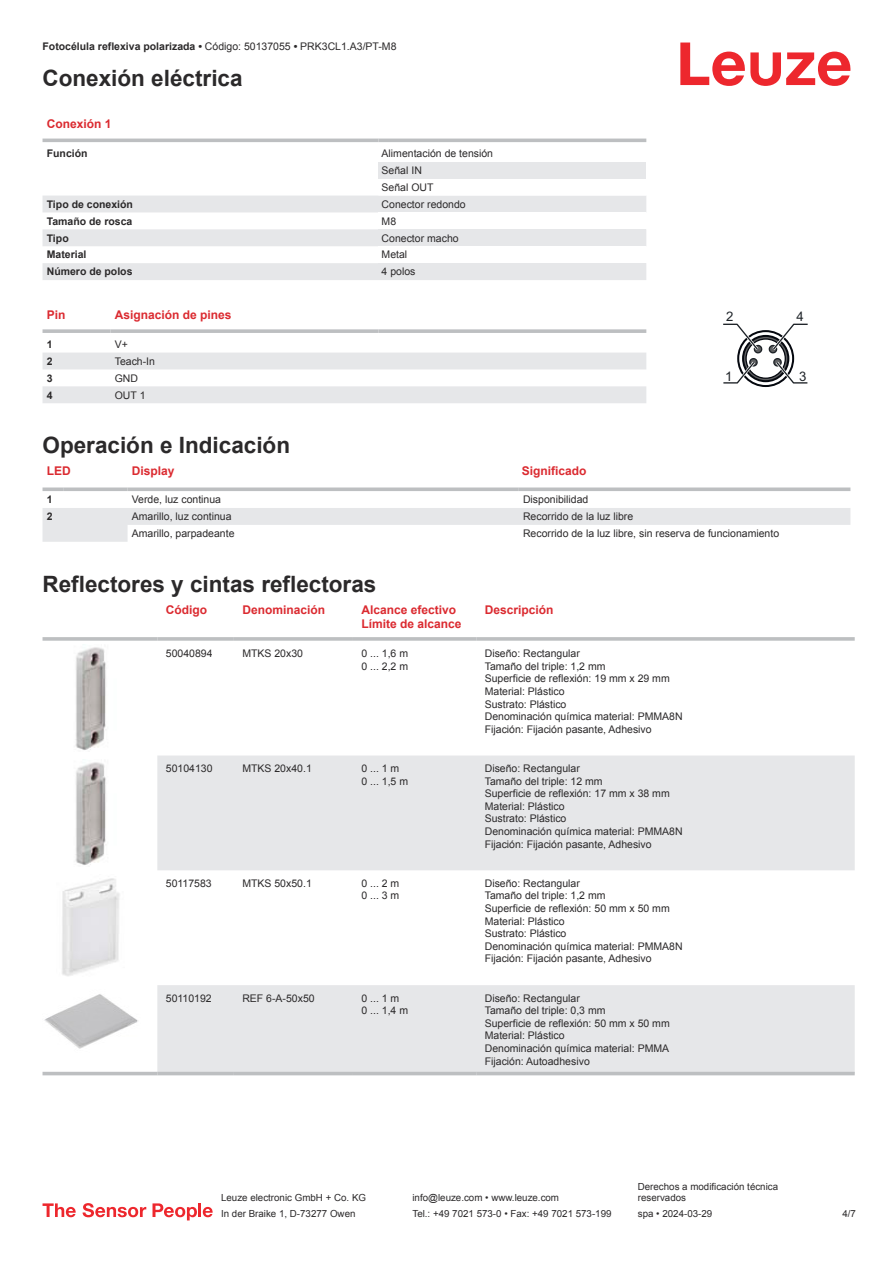
<style>
.page{position:relative;width:893px;height:1263px;background:#fff}
.page>*{position:absolute;margin:0;border:0;box-sizing:border-box;transform-origin:0 0}
.t1{font:700 22.5px "Arial";color:#2b292a}
.t2{font:13.2px "Arial";color:#1e2328}
.t3{font:700 12px/14.4px "Arial";color:#db2a30}
.t4{font:10.5px/12.6px "Arial";color:#2b292a}
.t5{font:700 10.5px "Arial";color:#2b292a}
.t6{font:9.75px/11.7px "Arial";color:#2b292a}
.s1{font-weight:400}
</style>
<div class="page">
<svg style="left:680px;top:43px;width:170px;height:43px"></svg>
<svg style="left:43px;top:138px;width:603px;height:58px"></svg>
<svg style="left:43px;top:196px;width:335px;height:84px;fill:#e6e7e9"></svg>
<hr style="left:43px;top:139px;width:335px;height:3px;background:#bdbfc1">
<hr style="left:378px;top:139px;width:268px;height:3px;background:#bdbfc1">
<svg style="left:378px;top:145px;width:268px;height:51px"></svg>
<div style="left:378px;top:162px;width:268px;height:17px;background:#e6e7e9"></div>
<div style="left:378px;top:196px;width:268px;height:16px;background:#e6e7e9"></div>
<div style="left:378px;top:229px;width:268px;height:17px;background:#e6e7e9"></div>
<div style="left:378px;top:263px;width:268px;height:17px;background:#e6e7e9"></div>
<svg style="left:43px;top:352px;width:603px;height:1px"></svg>
<svg style="left:43px;top:353px;width:603px;height:50px"></svg>
<svg style="left:43px;top:329px;width:68px;height:4px"></svg>
<svg style="left:111px;top:329px;width:267px;height:4px"></svg>
<svg style="left:378px;top:329px;width:268px;height:4px"></svg>
<svg style="left:43px;top:508px;width:807px;height:34px"></svg>
<svg style="left:43px;top:487px;width:21px;height:4px"></svg>
<svg style="left:64px;top:487px;width:64px;height:4px"></svg>
<svg style="left:128px;top:487px;width:391px;height:4px;background:#c5c7c8"></svg>
<svg style="left:519px;top:487px;width:331px;height:4px"></svg>
<svg style="left:157px;top:755px;width:698px;height:317px;fill:#e6e7e9"></svg>
<svg style="left:43px;top:637px;width:114px;height:4px"></svg>
<hr style="left:157px;top:637px;width:77px;height:4px;background:#c5c7c8">
<svg style="left:234px;top:637px;width:119px;height:4px"></svg>
<svg style="left:353px;top:637px;width:123px;height:4px"></svg>
<hr style="left:476px;top:637px;width:379px;height:4px;background:#c5c7c8">
<hr style="left:43px;top:1072px;width:114px;height:3px;background:#bdbfc1">
<hr style="left:157px;top:1072px;width:77px;height:3px;background:#bdbfc1">
<hr style="left:234px;top:1072px;width:119px;height:3px;background:#bdbfc1">
<hr style="left:353px;top:1072px;width:123px;height:3px;background:#bdbfc1">
<hr style="left:476px;top:1072px;width:379px;height:3px;background:#bdbfc1">
<img style="left:75px;top:647px;width:31px;height:103px">
<img style="left:75px;top:762px;width:31px;height:103px">
<img style="left:62px;top:878px;width:58px;height:98px">
<img style="left:44px;top:994px;width:94px;height:55px">
<svg style="left:723px;top:323px;width:85px;height:64px"></svg>
<svg style="left:43px;top:1203px;width:33px;height:14px"></svg>
<svg style="left:83px;top:1203px;width:63px;height:14px"></svg>
<svg style="left:153px;top:1203px;width:44px;height:17px"></svg>
<hr style="left:198px;top:1203px;width:3px;height:14px;background:#ed272d">
<svg style="left:203px;top:1207px;width:10px;height:10px"></svg>
<p class="t5" style="left:43px;top:43px;width:356px">Fotocélula reflexiva polarizada • <span class="s1">Código: 50137055</span> • <span class="s1">PRK3CL1.A3/PT-M8</span></p>
<h1 class="t1" style="left:43px;top:70px;width:202px">Conexión eléctrica</h1>
<p class="t3" style="left:47px;top:117px;width:66px">Conexión 1</p>
<p class="t5" style="left:47px;top:149px;width:42px">Función</p>
<p class="t4" style="left:382px;top:146px;width:113px;line-height:17px">Alimentación de tensión<br>Señal IN<br>Señal OUT</p>
<p class="t5" style="left:47px;top:200px;width:88px">Tipo de conexión</p>
<p class="t4" style="left:382px;top:199px;width:86px">Conector redondo</p>
<p class="t5" style="left:47px;top:217px;width:87px">Tamaño de rosca</p>
<p class="t4" style="left:382px;top:216px;width:16px">M8</p>
<p class="t5" style="left:47px;top:234px;width:23px">Tipo</p>
<p class="t4" style="left:382px;top:233px;width:79px">Conector macho</p>
<p class="t5" style="left:47px;top:251px;width:41px">Material</p>
<p class="t4" style="left:382px;top:249px;width:27px">Metal</p>
<p class="t5" style="left:47px;top:268px;width:87px">Número de polos</p>
<p class="t4" style="left:382px;top:266px;width:35px">4 polos</p>
<p class="t3" style="left:47px;top:308px;width:20px">Pin</p>
<p class="t3" style="left:115px;top:308px;width:118px">Asignación de pines</p>
<p class="t5" style="left:47px;top:340px;width:7px">1</p>
<p class="t4" style="left:115px;top:339px;width:15px">V+</p>
<p class="t5" style="left:47px;top:357px;width:7px">2</p>
<p class="t4" style="left:115px;top:356px;width:42px">Teach-In</p>
<p class="t5" style="left:47px;top:374px;width:7px">3</p>
<p class="t4" style="left:115px;top:373px;width:25px">GND</p>
<p class="t5" style="left:47px;top:391px;width:7px">4</p>
<p class="t4" style="left:115px;top:389px;width:32px">OUT 1</p>
<h1 class="t1" style="left:43px;top:437px;width:249px">Operación e Indicación</h1>
<p class="t3" style="left:47px;top:465px;width:25px">LED</p>
<p class="t3" style="left:132px;top:465px;width:44px">Display</p>
<p class="t3" style="left:522px;top:465px;width:66px">Significado</p>
<p class="t5" style="left:47px;top:496px;width:7px">1</p>
<p class="t4" style="left:132px;top:494px;width:91px">Verde, luz continua</p>
<p class="t4" style="left:523px;top:494px;width:67px">Disponibilidad</p>
<p class="t5" style="left:47px;top:512px;width:7px">2</p>
<p class="t4" style="left:132px;top:511px;width:101px">Amarillo, luz continua</p>
<p class="t4" style="left:523px;top:511px;width:112px">Recorrido de la luz libre</p>
<p class="t4" style="left:132px;top:528px;width:104px">Amarillo, parpadeante</p>
<p class="t4" style="left:523px;top:528px;width:258px">Recorrido de la luz libre, sin reserva de funcionamiento</p>
<h1 class="t1" style="left:43px;top:575px;width:335px">Reflectores y cintas reflectoras</h1>
<p class="t3" style="left:166px;top:603px;width:43px">Código</p>
<p class="t3" style="left:242px;top:603px;width:84px">Denominación</p>
<p class="t3" style="left:361px;top:603px;width:102px">Alcance efectivo<br>Límite de alcance</p>
<p class="t3" style="left:485px;top:603px;width:70px">Descripción</p>
<p class="t4" style="left:166px;top:648px;width:48px">50040894</p>
<p class="t4" style="left:242px;top:648px;width:62px">MTKS 20x30</p>
<p class="t4" style="left:361px;top:648px;width:48px">0 ... 1,6 m<br>0 ... 2,2 m</p>
<p class="t4" style="left:485px;top:648px;width:199px">Diseño: Rectangular<br>Tamaño del triple: 1,2 mm<br>Superficie de reflexión: 19 mm x 29 mm<br>Material: Plástico<br>Sustrato: Plástico<br>Denominación química material: PMMA8N<br>Fijación: Fijación pasante, Adhesivo</p>
<p class="t4" style="left:166px;top:763px;width:48px">50104130</p>
<p class="t4" style="left:242px;top:763px;width:71px">MTKS 20x40.1</p>
<p class="t4" style="left:361px;top:763px;width:48px">0 ... 1 m<br>0 ... 1,5 m</p>
<p class="t4" style="left:485px;top:763px;width:199px">Diseño: Rectangular<br>Tamaño del triple: 12 mm<br>Superficie de reflexión: 17 mm x 38 mm<br>Material: Plástico<br>Sustrato: Plástico<br>Denominación química material: PMMA8N<br>Fijación: Fijación pasante, Adhesivo</p>
<p class="t4" style="left:166px;top:878px;width:47px">50117583</p>
<p class="t4" style="left:242px;top:878px;width:71px">MTKS 50x50.1</p>
<p class="t4" style="left:361px;top:878px;width:39px">0 ... 2 m<br>0 ... 3 m</p>
<p class="t4" style="left:485px;top:878px;width:199px">Diseño: Rectangular<br>Tamaño del triple: 1,2 mm<br>Superficie de reflexión: 50 mm x 50 mm<br>Material: Plástico<br>Sustrato: Plástico<br>Denominación química material: PMMA8N<br>Fijación: Fijación pasante, Adhesivo</p>
<p class="t4" style="left:166px;top:992px;width:47px">50110192</p>
<p class="t4" style="left:242px;top:992px;width:74px">REF 6-A-50x50</p>
<p class="t4" style="left:361px;top:992px;width:48px">0 ... 1 m<br>0 ... 1,4 m</p>
<p class="t4" style="left:485px;top:992px;width:186px">Diseño: Rectangular<br>Tamaño del triple: 0,3 mm<br>Superficie de reflexión: 50 mm x 50 mm<br>Material: Plástico<br>Denominación química material: PMMA<br>Fijación: Autoadhesivo</p>
<p class="t2" style="left:726px;top:309px;width:9px">2</p>
<p class="t2" style="left:796px;top:309px;width:9px">4</p>
<p class="t2" style="left:725px;top:368px;width:9px">1</p>
<p class="t2" style="left:799px;top:368px;width:9px">3</p>
<p class="t6" style="left:221px;top:1193px;width:146px">Leuze electronic GmbH + Co. KG</p>
<p class="t6" style="left:412px;top:1193px;width:148px">info@leuze.com • www.leuze.com</p>
<p class="t6" style="left:638px;top:1181px;width:142px">Derechos a modificación técnica reservados</p>
<p class="t6" style="left:221px;top:1209px;width:136px">In der Braike 1, D-73277 Owen</p>
<p class="t6" style="left:412px;top:1209px;width:201px">Tel.: +49 7021 573-0 • Fax: +49 7021 573-199</p>
<p class="t6" style="left:638px;top:1209px;width:76px">spa • 2024-03-29</p>
<p class="t6" style="left:842px;top:1209px;width:15px">4 /7</p>
</div>
